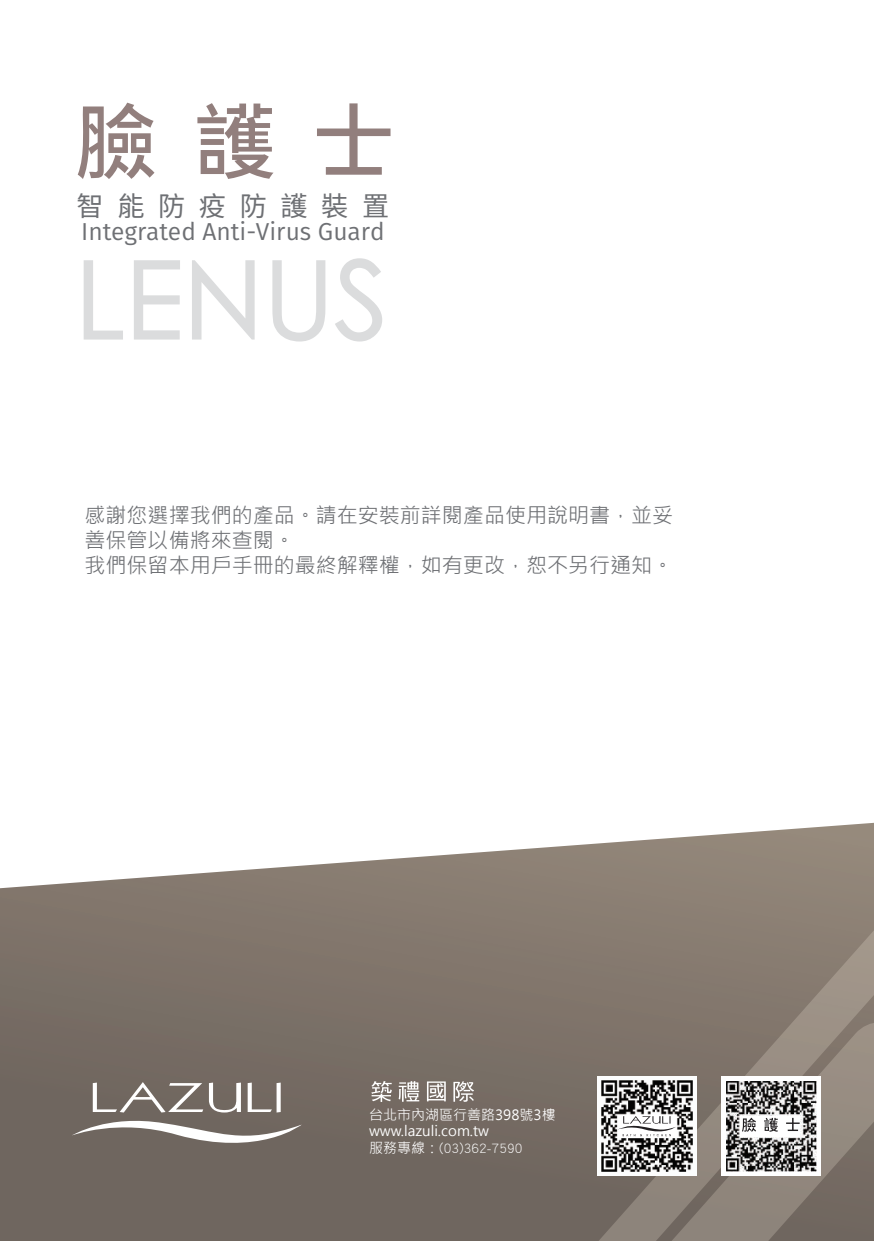
<style>
.page{position:relative;width:874px;height:1241px;background:#fff}
.page>*{position:absolute;margin:0;border:0;box-sizing:border-box;transform-origin:0 0}
.t1{font:27.12px "Noto Sans Mono CJ Ktc";color:#6e7074}
.t2{font:24.5px "Fira Sans";color:#6e7074}
.t3{font:21px/25.2px "Microsoft Jheng Hei";color:#6e7074}
.t4{font:14px/16.8px "Microsoft Jheng Hei";color:#fff}
.t5{font:14px "DF Hei Std W3";color:#fff}
.s1{font-family:"Microsoft Jheng Hei"}
</style>
<div class="page">
<svg style="left:0;top:823px;width:873px;height:417px"></svg>
<svg style="left:72px;top:1081px;width:223px;height:76px;background:#867e78"></svg>
<svg style="left:276px;top:1082px;width:4px;height:30px"></svg>
<svg style="left:542px;top:919px;width:331px;height:99px;background:#887c71"></svg>
<svg style="left:295px;top:1018px;width:578px;height:222px;background:#7b7168"></svg>
<svg style="left:371px;top:1080px;width:20px;height:21px"></svg>
<svg style="left:398px;top:1080px;width:21px;height:21px"></svg>
<svg style="left:426px;top:1081px;width:19px;height:20px"></svg>
<svg style="left:453px;top:1080px;width:21px;height:21px"></svg>
<svg style="left:84px;top:260px;width:39px;height:79px"></svg>
<svg style="left:134px;top:260px;width:46px;height:79px"></svg>
<svg style="left:192px;top:260px;width:62px;height:79px"></svg>
<svg style="left:272px;top:260px;width:53px;height:81px"></svg>
<svg style="left:335px;top:258px;width:47px;height:83px"></svg>
<svg style="left:721px;top:1076px;width:99px;height:99px"></svg>
<img style="left:725px;top:1080px;width:90px;height:90px">
<img style="left:597px;top:1076px;width:99px;height:99px">
<svg style="left:617px;top:1115px;width:58px;height:21px"></svg>
<svg style="left:78px;top:103px;width:76px;height:76px"></svg>
<svg style="left:197px;top:103px;width:76px;height:76px"></svg>
<svg style="left:317px;top:103px;width:73px;height:72px"></svg>
<div style="left:739px;top:1115px;width:60px;height:21px;background:#fff"></div>
<svg style="left:742px;top:1117px;width:13px;height:14px"></svg>
<svg style="left:764px;top:1117px;width:13px;height:14px"></svg>
<svg style="left:786px;top:1117px;width:13px;height:13px"></svg>
<p class="t1" style="left:76px;top:190px;width:314px">智 能 防 疫 防 護 裝 置</p>
<p class="t2" style="left:81px;top:213px;width:305px">Integrated Anti-Virus Guard</p>
<p class="t3" style="left:84px;top:502px;width:589px">感謝您選擇我們的產品。請在安裝前詳閱產品使用說明書，並妥善保管以備將來查閱。<br>我們保留本用戶手冊的最終解釋權，如有更改，恕不另行通知。</p>
<p class="t4" style="left:369px;top:1105px;width:188px">台北市內湖區行善路398號3樓www.lazuli.com.tw</p>
<p class="t5" style="left:369px;top:1140px;width:155px"><span class="s1">服務專線：</span>(03)362-7590</p>
</div>
